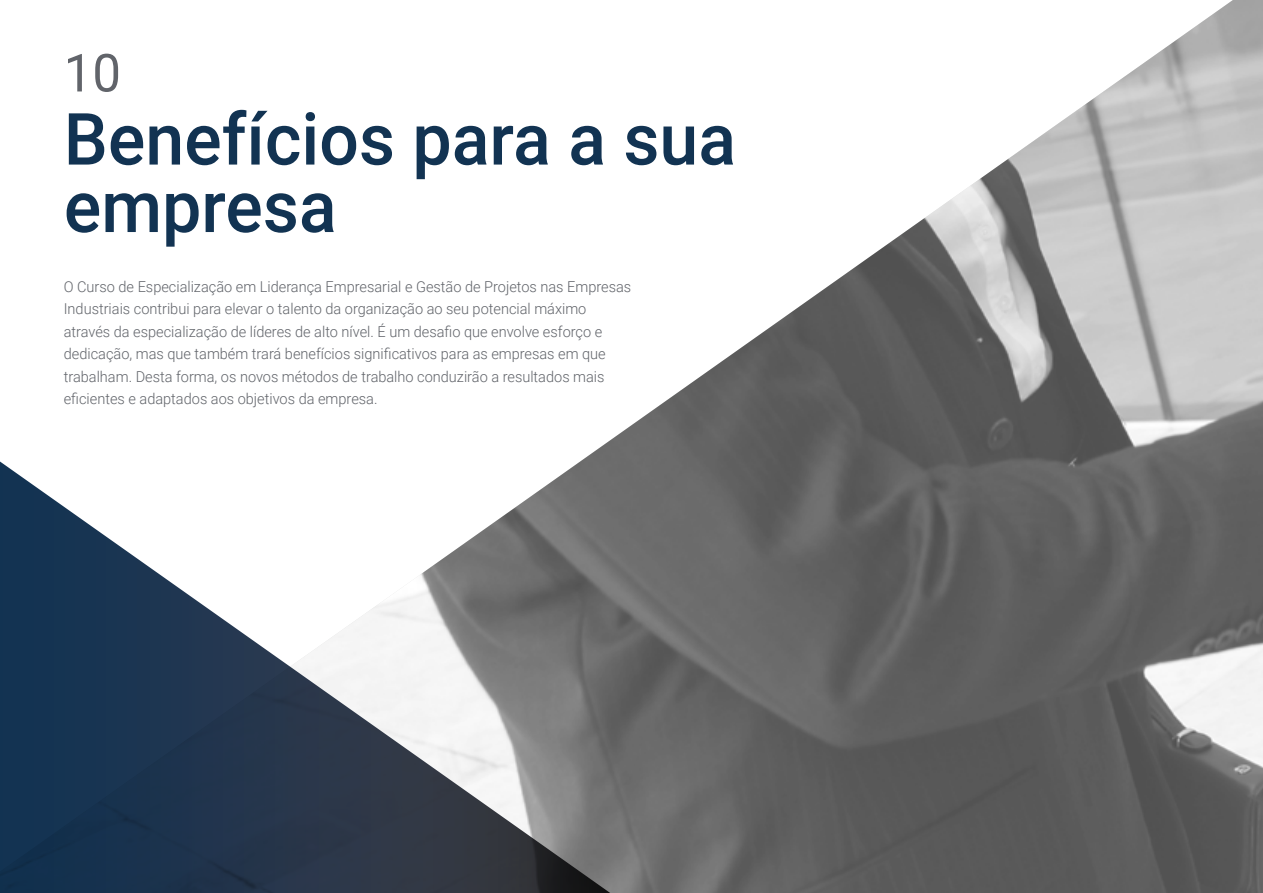
<style>
.page{position:relative;width:1263px;height:893px;background:#fff}
.page>*{position:absolute;margin:0;border:0;box-sizing:border-box;transform-origin:0 0}
.t1{font:500 72px/67.5px "Roboto";color:#123352}
.t2{font:52.5px "Roboto";color:#61646a}
.t3{font:300 15px/22.5px "Roboto";color:#61646a}
</style>
<div class="page">
<img style="left:602px;top:0;width:661px;height:893px">
<svg style="left:0;top:446px;width:640px;height:447px"></svg>
<h2 class="t2" style="left:64px;top:36px;width:59px">10</h2>
<h1 class="t1" style="left:64px;top:103px;width:674px">Benefícios para a sua empresa</h1>
<p class="t3" style="left:64px;top:275px;width:569px">O Curso de Especialização em Liderança Empresarial e Gestão de Projetos nas Empresas Industriais contribui para elevar o talento da organização ao seu potencial máximo através da especialização de líderes de alto nível. É um desafio que envolve esforço e dedicação, mas que também trará benefícios significativos para as empresas em que trabalham. Desta forma, os novos métodos de trabalho conduzirão a resultados mais eficientes e adaptados aos objetivos da empresa.</p>
</div>
